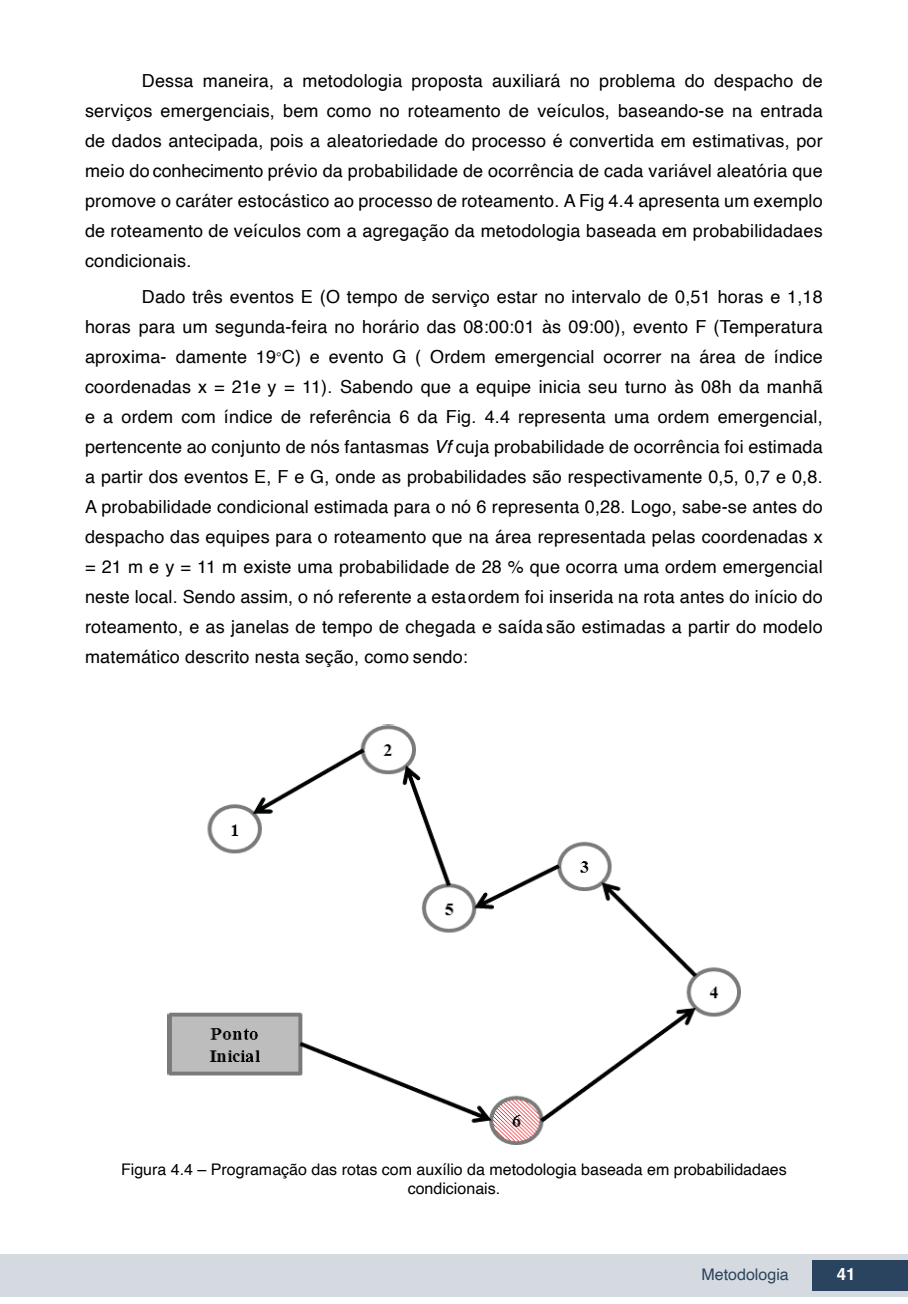
<style>
.page{position:relative;width:908px;height:1304px;background:#fff}
.page>*{position:absolute;margin:0;border:0;box-sizing:border-box;transform-origin:0 0}
.txt{font:18px/30px "Helvetica";letter-spacing:.01em;color:#000;text-align:justify}
.t1{font:700 16.8px "Helvetica";color:#fff}
.imagens_graf_tab{font:16px/19.2px "Helvetica";color:#000;text-align:center}
.t2{font:16px "Helvetica";color:#2a435e}
.s1{font-style:italic}
</style>
<div class="page">
<div style="left:0;top:1254px;width:906px;height:43px;background:#d4dadf"></div>
<div style="left:812px;top:1261px;width:95px;height:30px;background:#2a435e"></div>
<img style="left:167px;top:724px;width:573px;height:421px">
<p class="txt" style="left:85px;top:66px;width:738px;text-indent:57px">Dessa maneira, a metodologia proposta auxiliará no problema do despacho de serviços emergenciais, bem como no roteamento de veículos, baseando-se na entrada de dados antecipada, pois a aleatoriedade do processo é convertida em estimativas, por meio do conhecimento prévio da probabilidade de ocorrência de cada variável aleatória que promove o caráter estocástico ao processo de roteamento. A Fig 4.4 apresenta um exemplo de roteamento de veículos com a agregação da metodologia baseada em probabilidadaes condicionais.</p>
<p class="txt" style="left:85px;top:282px;width:739px;text-indent:57px">Dado três eventos E (O tempo de serviço estar no intervalo de 0,51 horas e 1,18 horas para um segunda-feira no horário das 08:00:01 às 09:00), evento F (Temperatura aproxima- damente 19<sup>◦</sup>C) e evento G ( Ordem emergencial ocorrer na área de índice coordenadas x = 21e y = 11). Sabendo que a equipe inicia seu turno às 08h da manhã e a ordem com índice de referência 6 da Fig. 4.4 representa uma ordem emergencial, pertencente ao conjunto de nós fantasmas <span class="s1">Vf</span> cuja probabilidade de ocorrência foi estimada a partir dos eventos E, F e G, onde as probabilidades são respectivamente 0,5, 0,7 e 0,8.<br>A probabilidade condicional estimada para o nó 6 representa 0,28. Logo, sabe-se antes do despacho das equipes para o roteamento que na área representada pelas coordenadas x = 21 m e y = 11 m existe uma probabilidade de 28 % que ocorra uma ordem emergencial neste local. Sendo assim, o nó referente a esta ordem foi inserida na rota antes do início do roteamento, e as janelas de tempo de chegada e saída são estimadas a partir do modelo matemático descrito nesta seção, como sendo:</p>
<p class="imagens_graf_tab" style="left:121px;top:1160px;width:667px">Figura 4.4 – Programação das rotas com auxílio da metodologia baseada em probabilidadaes condicionais.</p>
<p class="t2" style="left:701px;top:1262px;width:89px">Metodologia</p>
<p class="t1" style="left:836px;top:1264px;width:20px">41</p>
</div>
